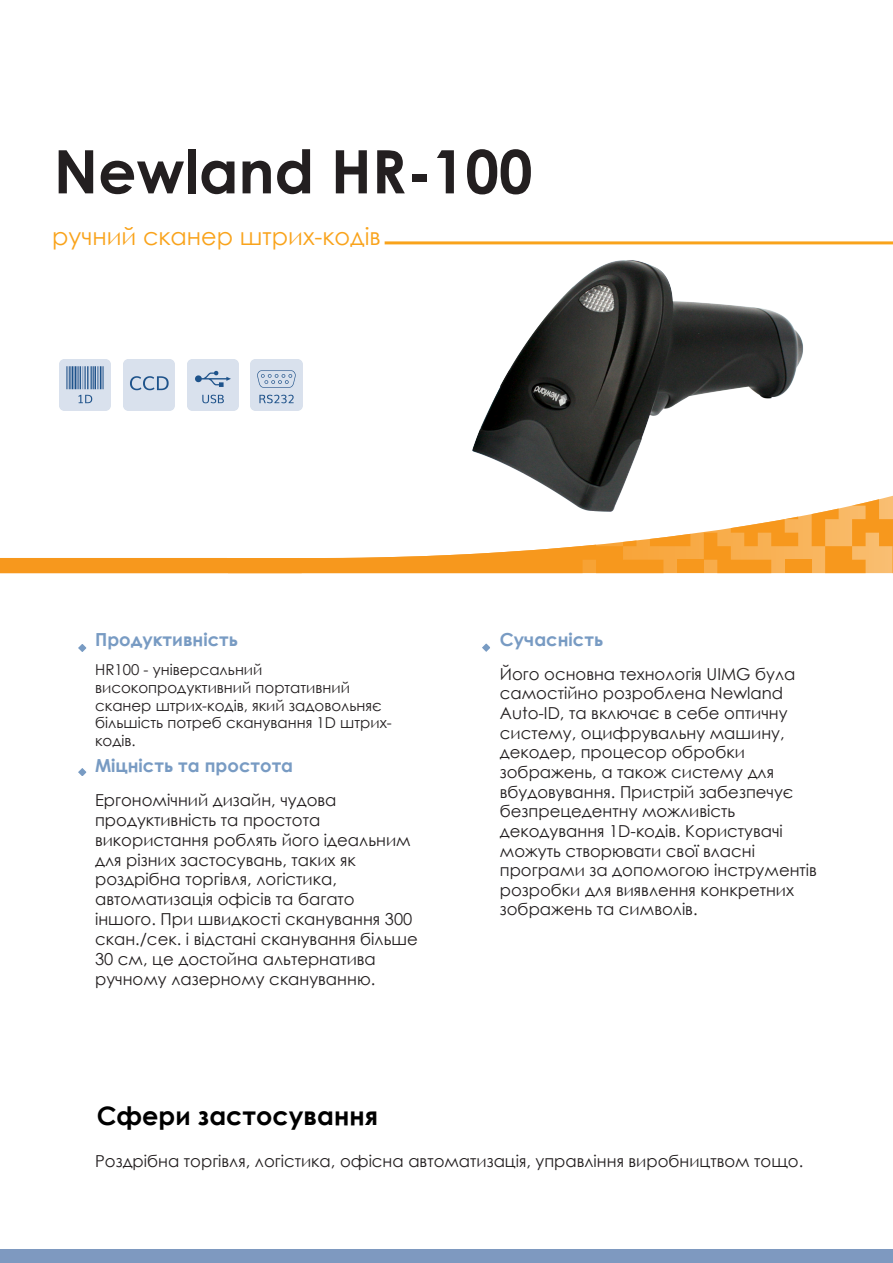
<style>
.page{position:relative;width:893px;height:1263px;background:#fff}
.page>*{position:absolute;margin:0;border:0;box-sizing:border-box;transform-origin:0 0}
.t1{font:700 60px "Century Gothic";color:#231f20}
.t2{font:700 25.5px "Century Gothic";color:#000}
.t3{font:24px "Century Gothic";color:#f9a31b}
.t4{font:700 18px "Century Gothic";color:#789bc3}
.t5{font:16.5px/19.6px "Century Gothic";color:#231f20}
.t6{font:15px/17.7px "Century Gothic";color:#231f20}
</style>
<div class="page">
<svg style="left:482px;top:643px;width:8px;height:9px"></svg>
<svg style="left:78px;top:644px;width:9px;height:8px"></svg>
<svg style="left:78px;top:768px;width:9px;height:8px"></svg>
<div style="left:0;top:1249px;width:893px;height:14px;background:#7e99c0"></div>
<img style="left:59px;top:359px;width:51px;height:52px">
<img style="left:123px;top:359px;width:51px;height:51px">
<img style="left:251px;top:359px;width:51px;height:51px">
<img style="left:187px;top:359px;width:51px;height:51px">
<hr style="left:385px;top:241px;width:508px;height:3px;background:#f9a31b">
<svg style="left:689px;top:496px;width:204px;height:64px"></svg>
<div style="left:677px;top:560px;width:27px;height:13px;background:#f7981d"></div>
<div style="left:785px;top:560px;width:27px;height:13px;background:#f7981d"></div>
<svg style="left:0;top:534px;width:690px;height:39px"></svg>
<svg style="left:704px;top:517px;width:94px;height:56px"></svg>
<svg style="left:812px;top:499px;width:81px;height:74px"></svg>
<hr style="left:227px;top:554px;width:71px;height:4px;background:#fff">
<img style="left:450px;top:241px;width:355px;height:271px">
<h1 class="t1" style="left:54px;top:126px;width:480px">Newland HR-100</h1>
<h3 class="t3" style="left:52px;top:219px;width:330px">ручний сканер штрих-кодів</h3>
<p class="t4" style="left:95px;top:625px;width:144px">Продуктивність</p>
<p class="t6" style="left:95px;top:661px;width:298px">HR100 - універсальний високопродуктивний портативний сканер штрих-кодів, який задовольняє більшість потреб сканування 1D штрих&shy;кодів.</p>
<p class="t4" style="left:95px;top:752px;width:200px">Міцність та простота</p>
<p class="t5" style="left:95px;top:790px;width:324px">Ергономічний дизайн, чудова продуктивність та простота використання роблять його ідеальним для різних застосувань, таких як роздрібна торгівля, логістика, автоматизація офісів та багато іншого. При швидкості сканування 300 скан./сек. і відстані сканування більше 30 см, це достойна альтернатива ручному лазерному скануванню.</p>
<p class="t4" style="left:500px;top:625px;width:105px">Сучасність</p>
<p class="t5" style="left:500px;top:664px;width:319px">Його основна технологія UIMG була самостійно розроблена Newland<br>Auto-ID, та включає в себе оптичну систему, оцифрувальну машину, декодер, процесор обробки зображень, а також систему для вбудовування. Пристрій забезпечує безпрецедентну можливість декодування 1D-кодів. Користувачі можуть створювати свої власні програми за допомогою інструментів розробки для виявлення конкретних зображень та символів.</p>
<h2 class="t2" style="left:97px;top:1096px;width:283px">Сфери застосування</h2>
<p class="t5" style="left:95px;top:1151px;width:710px">Роздрібна торгівля, логістика, офісна автоматизація, управління виробництвом тощо.</p>
</div>
